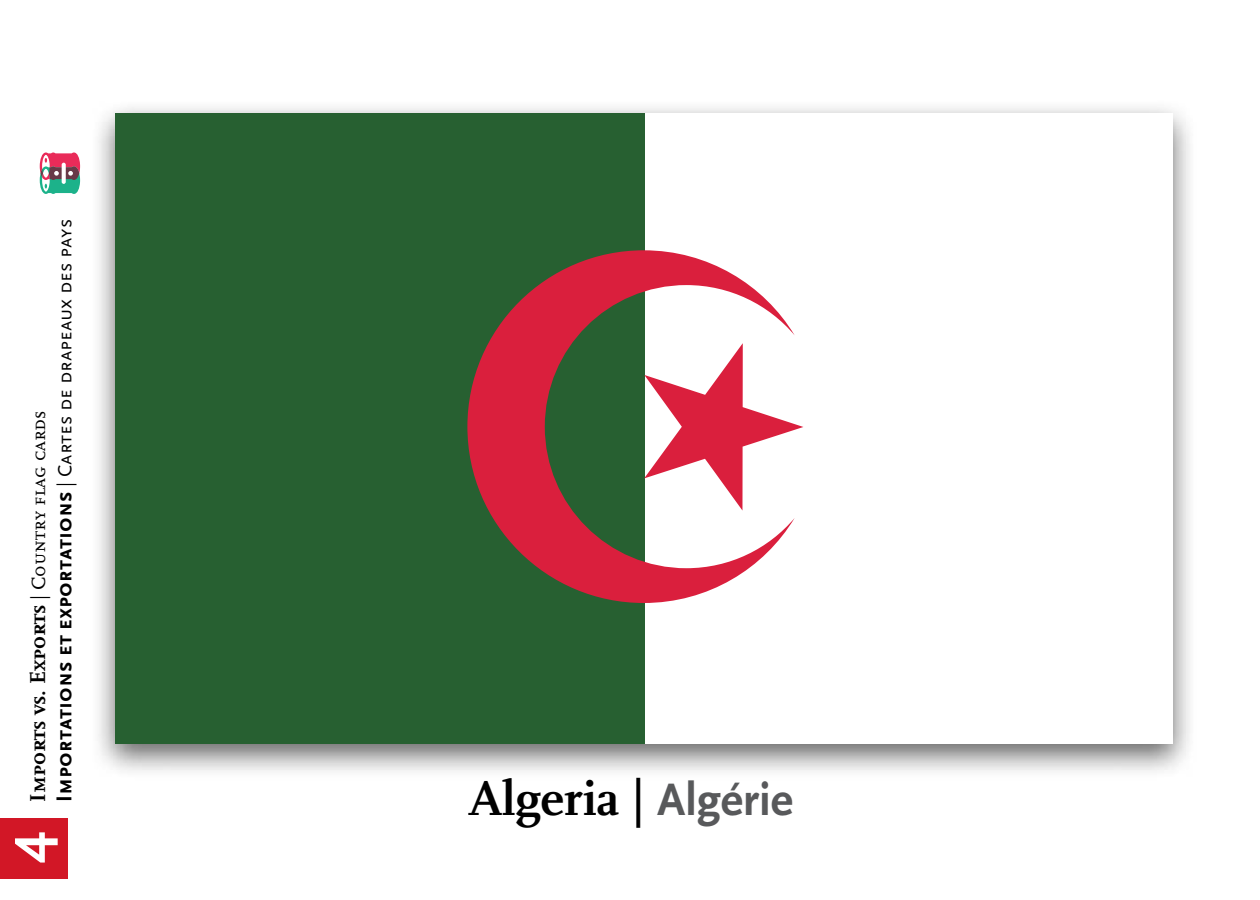
<style>
.page{position:relative;width:1260px;height:900px;background:#fff}
.page>*{position:absolute;margin:0;border:0;box-sizing:border-box;transform-origin:0 0}
.t1{font:700 60px "Scala Sans";color:#fff}
.t2{font:700 50px "Scala LF";color:#000}
.t3{font:700 22.5px "Scala Sans Caps";color:#000}
.t4{font:700 22.5px "Scala Caps";color:#000}
.s1{font-family:"Scala Caps";font-weight:400;font-size:20px}
.s2{font-weight:400;font-size:20px}
.s3{font-family:"Scala Sans";font-size:47.5px;color:#58595b}
</style>
<div class="page">
<div style="left:0;top:818px;width:68px;height:60px;background:#d21726"></div>
<svg style="left:40px;top:152px;width:40px;height:42px;background:#978488"></svg>
<svg style="left:62px;top:163px;width:4px;height:21px"></svg>
<div style="left:90px;top:98px;width:1109px;height:683px;background:#000;opacity:.6"></div>
<div style="left:115px;top:113px;width:1058px;height:631px;background:#fff"></div>
<div style="left:115px;top:113px;width:529px;height:631px;background:#276031"></div>
<svg style="left:467px;top:250px;width:328px;height:353px"></svg>
<p class="t3" style="left:52px;top:802px;width:584px;rotate:-90deg">Importations et exportations <span class="s1">|</span> <span class="s2">Cartes de drapeaux des pays</span></p>
<p class="t4" style="left:25px;top:802px;width:392px;rotate:-90deg">Imports vs. Exports <span class="s2">| Country flag cards</span></p>
<h1 class="t1" style="left:-7px;top:863px;width:33px;rotate:-90deg">4</h1>
<h2 class="t2" style="left:469px;top:771px;width:326px">Algeria | <span class="s3">Algérie</span></h2>
</div>
